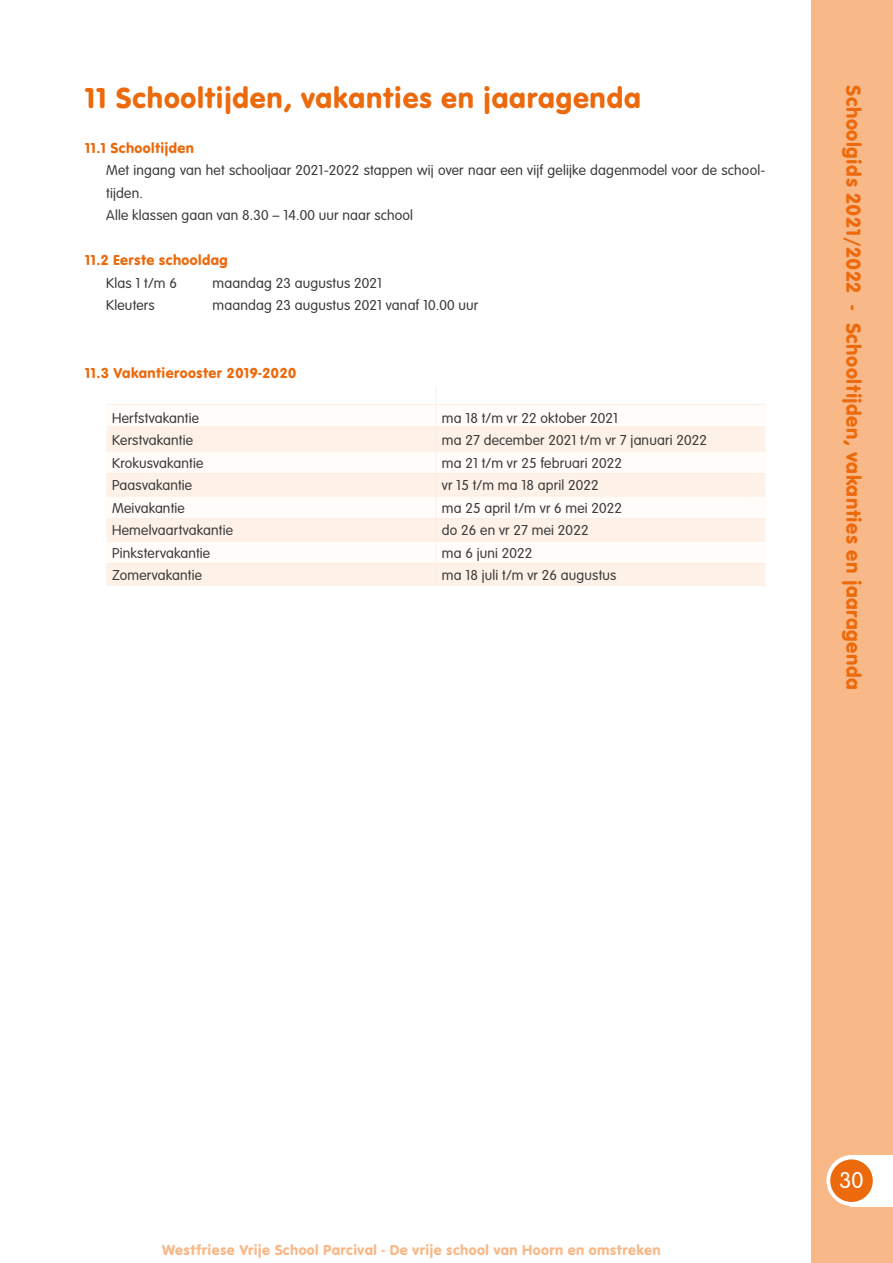
<style>
.page{position:relative;width:893px;height:1263px;background:#fff}
.page>*{position:absolute;margin:0;border:0;box-sizing:border-box;transform-origin:0 0}
.t1{font:30px "VAG Rundschrift D";letter-spacing:.025em;color:#ec690c}
.t2{font:300 24px "VAG Rundschrift D";color:#fff}
.t3{font:21px "VAG Rundschrift D";letter-spacing:.025em;color:#ec690c}
.t4{font:300 15px/22.5px "VAG Rundschrift D";letter-spacing:.01em;color:#3c3c3b}
.t5{font:15px "VAG Rundschrift D";letter-spacing:.025em;color:#ec690c}
.t6{font:15px "VAG Rundschrift D";letter-spacing:.025em;color:#f8b887}
</style>
<div class="page">
<div style="left:811px;top:0;width:82px;height:1263px;background:#f8b887"></div>
<svg style="left:826px;top:1155px;width:51px;height:51px"></svg>
<div style="left:850px;top:1155px;width:43px;height:51px;background:#fff"></div>
<div style="left:830px;top:1159px;width:43px;height:43px;background:#ec690c;border-radius:50%"></div>
<svg style="left:106px;top:405px;width:659px;height:22px"></svg>
<svg style="left:106px;top:428px;width:659px;height:158px;fill:#fef1e8"></svg>
<hr style="left:106px;top:404px;width:330px;height:1px;background:#feeee1">
<hr style="left:436px;top:404px;width:329px;height:1px;background:#feeee1">
<hr style="left:106px;top:427px;width:330px;height:1px;background:#feeee1">
<hr style="left:436px;top:427px;width:329px;height:1px;background:#feeee1">
<hr style="left:106px;top:451px;width:330px;height:1px;background:#feeee1">
<hr style="left:436px;top:451px;width:329px;height:1px;background:#feeee1">
<hr style="left:106px;top:473px;width:330px;height:1px;background:#feeee1">
<hr style="left:436px;top:473px;width:329px;height:1px;background:#feeee1">
<hr style="left:106px;top:496px;width:330px;height:1px;background:#feeee1">
<hr style="left:436px;top:496px;width:329px;height:1px;background:#feeee1">
<hr style="left:106px;top:518px;width:330px;height:1px;background:#feeee1">
<hr style="left:436px;top:518px;width:329px;height:1px;background:#feeee1">
<hr style="left:106px;top:541px;width:330px;height:1px;background:#feeee1">
<hr style="left:436px;top:541px;width:329px;height:1px;background:#feeee1">
<hr style="left:106px;top:563px;width:330px;height:1px;background:#feeee1">
<hr style="left:436px;top:563px;width:329px;height:1px;background:#feeee1">
<svg style="left:436px;top:387px;width:1px;height:199px"></svg>
<h1 class="t1" style="left:85px;top:80px;width:557px">11 Schooltijden, vakanties en jaaragenda</h1>
<p class="t5" style="left:85px;top:139px;width:110px">11.1 Schooltijden</p>
<p class="t4" style="left:106px;top:159px;width:661px">Met ingang van het schooljaar 2021-2022 stappen wij over naar een vijf gelijke dagenmodel voor de school&shy;tijden.<br>Alle klassen gaan van 8.30 – 14.00 uur naar school</p>
<p class="t5" style="left:85px;top:251px;width:144px">11.2 Eerste schooldag</p>
<p class="t4" style="left:106px;top:272px;width:72px">Klas 1 t/m 6</p>
<p class="t4" style="left:213px;top:272px;width:171px">maandag 23 augustus 2021</p>
<p class="t4" style="left:106px;top:294px;width:50px">Kleuters</p>
<p class="t4" style="left:213px;top:294px;width:267px">maandag 23 augustus 2021 vanaf 10.00 uur</p>
<p class="t5" style="left:85px;top:364px;width:213px">11.3 Vakantierooster 2019-2020</p>
<p class="t4" style="left:112px;top:407px;width:88px">Herfstvakantie</p>
<p class="t4" style="left:442px;top:407px;width:178px">ma 18 t/m vr 22 oktober 2021</p>
<p class="t4" style="left:112px;top:429px;width:82px">Kerstvakantie</p>
<p class="t4" style="left:442px;top:429px;width:267px">ma 27 december 2021 t/m vr 7 januari 2022</p>
<p class="t4" style="left:112px;top:452px;width:93px">Krokusvakantie</p>
<p class="t4" style="left:442px;top:452px;width:182px">ma 21 t/m vr 25 februari 2022</p>
<p class="t4" style="left:112px;top:474px;width:81px">Paasvakantie</p>
<p class="t4" style="left:442px;top:474px;width:158px">vr 15 t/m ma 18 april 2022</p>
<p class="t4" style="left:112px;top:497px;width:74px">Meivakantie</p>
<p class="t4" style="left:442px;top:497px;width:182px">ma 25 april t/m vr 6 mei 2022</p>
<p class="t4" style="left:112px;top:519px;width:122px">Hemelvaartvakantie</p>
<p class="t4" style="left:442px;top:519px;width:148px">do 26 en vr 27 mei 2022</p>
<p class="t4" style="left:112px;top:542px;width:99px">Pinkstervakantie</p>
<p class="t4" style="left:442px;top:542px;width:92px">ma 6 juni 2022</p>
<p class="t4" style="left:112px;top:564px;width:91px">Zomervakantie</p>
<p class="t4" style="left:442px;top:564px;width:176px">ma 18 juli t/m vr 26 augustus</p>
<h3 class="t3" style="left:866px;top:85px;width:606px;rotate:90deg">Schoolgids 2021/2022 - Schooltijden, vakanties en jaaragenda</h3>
<p class="t6" style="left:162px;top:1241px;width:500px">Westfriese Vrije School Parcival - De vrije school van Hoorn en omstreken</p>
<h2 class="t2" style="left:839px;top:1167px;width:26px">30</h2>
</div>
